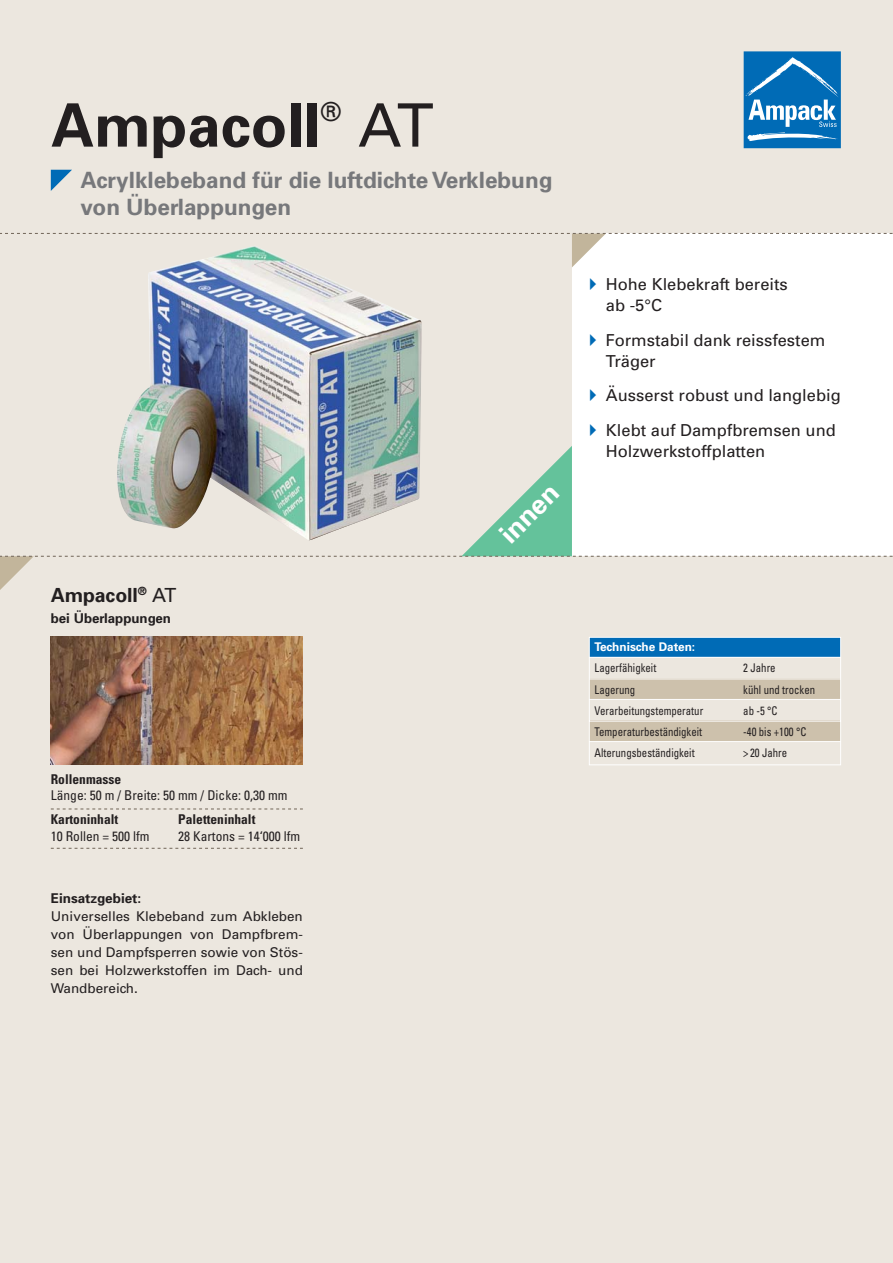
<style>
.page{position:relative;width:893px;height:1263px;background:#ece7df}
.page>*{position:absolute;margin:0;border:0;box-sizing:border-box;transform-origin:0 0}
.t1{font:700 60px "Univers";color:#231f20}
.t2{font:60px "Univers";color:#231f20}
.t3{font:700 26.85px "Univers";color:#fff}
.t4{font:26.25px "Univers";color:#231f20}
.t5{font:700 22.5px/27px "Univers";color:#77787b}
.t6{font:700 19.5px "Univers";letter-spacing:-.005em;color:#231f20}
.t7{font:16.5px/21px "Univers";color:#231f20}
.t8{font:13.5px/18px "Univers";color:#231f20;text-align:justify}
.t9{font:condensed 13.5px "Univers";color:#231f20}
.t10{font:700 condensed 13.5px "Univers";color:#231f20}
.t11{font:700 13.5px "Univers";color:#231f20}
.t12{font:condensed 12px "Univers";color:#231f20;scale:.9 1}
.t13{font:700 12px "Univers";color:#fff}
.s1{font-weight:400}
</style>
<div class="page">
<div style="left:572px;top:233px;width:321px;height:323px;background:#fff"></div>
<img style="left:120px;top:267px;width:302px;height:179px">
<svg style="left:51px;top:809px;width:252px;height:1px"></svg>
<svg style="left:51px;top:848px;width:252px;height:1px"></svg>
<img style="left:51px;top:637px;width:252px;height:127px">
<div style="left:744px;top:51px;width:97px;height:97px;background:#006bb6"></div>
<svg style="left:745px;top:57px;width:93px;height:84px"></svg>
<svg style="left:51px;top:170px;width:21px;height:21px"></svg>
<svg style="left:589px;top:637px;width:252px;height:129px"></svg>
<svg style="left:0;top:446px;width:893px;height:144px"></svg>
<svg style="left:0;top:233px;width:893px;height:34px"></svg>
<h1 class="t1" style="left:51px;top:103px;width:271px">Ampacoll</h1>
<h3 class="t4" style="left:321px;top:102px;width:22px">®</h3>
<h1 class="t2" style="left:358px;top:103px;width:77px">AT</h1>
<h3 class="t5" style="left:81px;top:169px;width:473px">Acrylklebeband für die luftdichte Verklebung von Überlappungen</h3>
<h3 class="t6" style="left:51px;top:588px;width:127px">Ampacoll<sup>®</sup> <span class="s1">AT</span></h3>
<p class="t11" style="left:51px;top:613px;width:122px">bei Überlappungen</p>
<p class="t10" style="left:51px;top:774px;width:72px">Rollenmasse</p>
<p class="t9" style="left:51px;top:790px;width:238px">Länge: 50 m / Breite: 50 mm / Dicke: 0,30 mm</p>
<p class="t10" style="left:51px;top:814px;width:69px">Kartoninhalt</p>
<p class="t10" style="left:178px;top:814px;width:79px">Paletteninhalt</p>
<p class="t9" style="left:51px;top:831px;width:100px">10 Rollen = 500 lfm</p>
<p class="t9" style="left:178px;top:831px;width:124px">28 Kartons = 14‘000 lfm</p>
<p class="t11" style="left:51px;top:893px;width:92px">Einsatzgebiet:</p>
<p class="t8" style="left:51px;top:908px;width:254px">Universelles Klebeband zum Abkleben von Überlappungen von Dampfbrem&shy;sen und Dampfsperren sowie von Stös&shy;sen bei Holzwerkstoffen im Dach- und Wandbereich.</p>
<h2 class="t3" style="left:497px;top:531px;width:72px;rotate:-45deg">innen</h2>
<h3 class="t7" style="left:606px;top:276px;width:183px">Hohe Klebekraft bereits ab -5°C</h3>
<h3 class="t7" style="left:606px;top:331px;width:221px">Formstabil dank reissfestem<br>Träger</h3>
<h3 class="t7" style="left:606px;top:380px;width:236px;line-height:34.5px">Äusserst robust und langlebig<br>Klebt auf Dampfbremsen und</h3>
<h3 class="t7" style="left:606px;top:442px;width:161px">Holzwerkstoffplatten</h3>
<p class="t13" style="left:595px;top:642px;width:102px">Technische Daten:</p>
<p class="t12" style="left:595px;top:664px;width:70px">Lagerfähigkeit</p>
<p class="t12" style="left:743px;top:664px;width:37px">2 Jahre</p>
<p class="t12" style="left:595px;top:685px;width:47px">Lagerung</p>
<p class="t12" style="left:743px;top:685px;width:81px">kühl und trocken</p>
<p class="t12" style="left:594px;top:706px;width:122px">Verarbeitungstemperatur</p>
<p class="t12" style="left:743px;top:706px;width:40px">ab -5 °C</p>
<p class="t12" style="left:594px;top:727px;width:121px">Temperaturbeständigkeit</p>
<p class="t12" style="left:743px;top:727px;width:72px">-40 bis +100 °C</p>
<p class="t12" style="left:594px;top:749px;width:113px">Alterungsbeständigkeit</p>
<p class="t12" style="left:743px;top:749px;width:50px">&gt; 20 Jahre</p>
</div>
